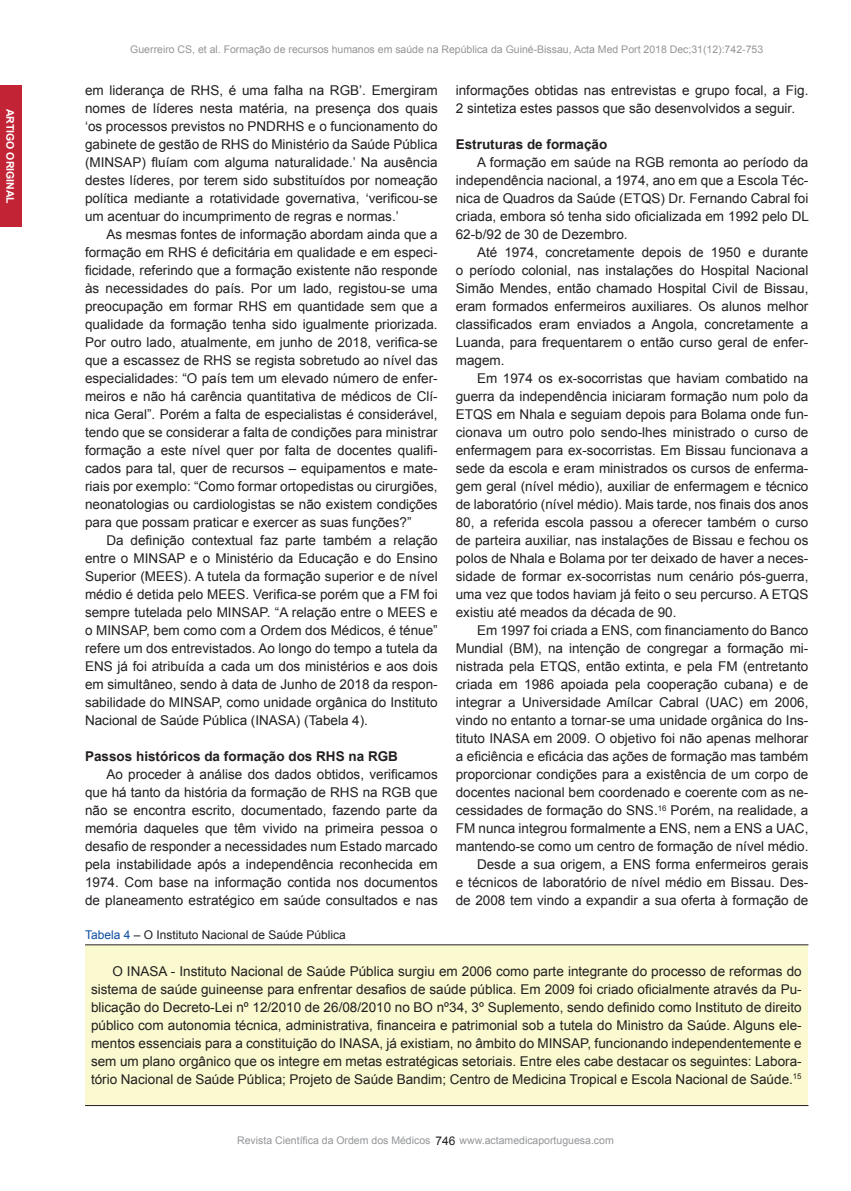
<style>
.page{position:relative;width:851px;height:1191px;background:#fff}
.page>*{position:absolute;margin:0;border:0;box-sizing:border-box;transform-origin:0 0}
.t1{font:13.5px/18px "Arial";color:#231f20;text-align:justify}
.t2{font:700 13.5px "Arial";color:#231f20}
.t3{font:12px "Arial";color:#231f20}
.t4{font:10.5px "Arial";color:#939598}
.t5{font:700 10.5px "Arial";color:#fff}
.s1{color:#0d4da1}
</style>
<div class="page">
<div style="left:0;top:85px;width:22px;height:142px;background:#c22436"></div>
<div style="left:85px;top:945px;width:722px;height:159px;background:#fbf9cf"></div>
<hr style="left:85px;top:944px;width:723px;height:1px;background:#231f20">
<hr style="left:85px;top:1105px;width:723px;height:1px;background:#231f20">
<p class="t5" style="left:18px;top:109px;width:97px;rotate:90deg">ARTIGO ORIGINAL</p>
<p class="t4" style="left:130px;top:42px;width:634px">Guerreiro CS, et al. Formação de recursos humanos em saúde na República da Guiné-Bissau, Acta Med Port 2018 Dec;31(12):742-753</p>
<p class="t1" style="left:456px;top:81px;width:354px">informações obtidas nas entrevistas e grupo focal, a Fig.<br>2 sintetiza estes passos que são desenvolvidos a seguir.</p>
<p class="t2" style="left:456px;top:135px;width:153px">Estruturas de formação</p>
<p class="t1" style="left:456px;top:153px;width:355px;text-indent:21px">A formação em saúde na RGB remonta ao período da independência nacional, a 1974, ano em que a Escola Téc&shy;nica de Quadros da Saúde (ETQS) Dr. Fernando Cabral foi criada, embora só tenha sido oficializada em 1992 pelo DL 62-b/92 de 30 de Dezembro.</p>
<p class="t1" style="left:456px;top:243px;width:354px;text-indent:21px">Até 1974, concretamente depois de 1950 e durante o período colonial, nas instalações do Hospital Nacional Simão Mendes, então chamado Hospital Civil de Bissau, eram formados enfermeiros auxiliares. Os alunos melhor classificados eram enviados a Angola, concretamente a Luanda, para frequentarem o então curso geral de enfer&shy;magem.</p>
<p class="t1" style="left:456px;top:369px;width:354px;text-indent:21px">Em 1974 os ex-socorristas que haviam combatido na guerra da independência iniciaram formação num polo da ETQS em Nhala e seguiam depois para Bolama onde fun&shy;cionava um outro polo sendo-lhes ministrado o curso de enfermagem para ex-socorristas. Em Bissau funcionava a sede da escola e eram ministrados os cursos de enferma&shy;gem geral (nível médio), auxiliar de enfermagem e técnico de laboratório (nível médio). Mais tarde, nos finais dos anos 80, a referida escola passou a oferecer também o curso de parteira auxiliar, nas instalações de Bissau e fechou os polos de Nhala e Bolama por ter deixado de haver a neces&shy;sidade de formar ex-socorristas num cenário pós-guerra, uma vez que todos haviam já feito o seu percurso. A ETQS existiu até meados da década de 90.</p>
<p class="t1" style="left:456px;top:621px;width:354px;text-align:right">Em 1997 foi criada a ENS, com financiamento do Banco Mundial (BM), na intenção de congregar a formação mi&shy;nistrada pela ETQS, então extinta, e pela FM (entretanto criada em 1986 apoiada pela cooperação cubana) e de integrar a Universidade Amílcar Cabral (UAC) em 2006, vindo no entanto a tornar-se uma unidade orgânica do Ins&shy;tituto INASA em 2009. O objetivo foi não apenas melhorar a eficiência e eficácia das ações de formação mas também proporcionar condições para a existência de um corpo de docentes nacional bem coordenado e coerente com as ne&shy;cessidades de formação do SNS.<sup>16</sup> Porém, na realidade, a FM nunca integrou formalmente a ENS, nem a ENS a UAC, mantendo-se como um centro de formação de nível médio.<br>Desde a sua origem, a ENS forma enfermeiros gerais<br>e técnicos de laboratório de nível médio em Bissau. Des&shy;de 2008 tem vindo a expandir a sua oferta à formação de</p>
<p class="t3" style="left:85px;top:926px;width:262px"><span class="s1">Tabela 4</span> – O Instituto Nacional de Saúde Pública</p>
<p class="t1" style="left:91px;top:962px;width:712px;text-indent:21px">O INASA - Instituto Nacional de Saúde Pública surgiu em 2006 como parte integrante do processo de reformas do sistema de saúde guineense para enfrentar desafios de saúde pública. Em 2009 foi criado oficialmente através da Pu&shy;blicação do Decreto-Lei nº 12/2010 de 26/08/2010 no BO nº34, 3º Suplemento, sendo definido como Instituto de direito público com autonomia técnica, administrativa, financeira e patrimonial sob a tutela do Ministro da Saúde. Alguns ele&shy;mentos essenciais para a constituição do INASA, já existiam, no âmbito do MINSAP, funcionando independentemente e sem um plano orgânico que os integre em metas estratégicas setoriais. Entre eles cabe destacar os seguintes: Labora&shy;tório Nacional de Saúde Pública; Projeto de Saúde Bandim; Centro de Medicina Tropical e Escola Nacional de Saúde.<sup>15</sup></p>
<p class="t1" style="left:85px;top:81px;width:354px">em liderança de RHS, é uma falha na RGB’. Emergiram nomes de líderes nesta matéria, na presença dos quais ‘os processos previstos no PNDRHS e o funcionamento do gabinete de gestão de RHS do Ministério da Saúde Pública (MINSAP) fluíam com alguma naturalidade.’ Na ausência destes líderes, por terem sido substituídos por nomeação política mediante a rotatividade governativa, ‘verificou-se um acentuar do incumprimento de regras e normas.’</p>
<p class="t1" style="left:85px;top:225px;width:354px;text-indent:21px">As mesmas fontes de informação abordam ainda que a formação em RHS é deficitária em qualidade e em especi&shy;ficidade, referindo que a formação existente não responde às necessidades do país. Por um lado, registou-se uma preocupação em formar RHS em quantidade sem que a qualidade da formação tenha sido igualmente priorizada.<br>Por outro lado, atualmente, em junho de 2018, verifica-se que a escassez de RHS se regista sobretudo ao nível das especialidades: “O país tem um elevado número de enfer&shy;meiros e não há carência quantitativa de médicos de Clí&shy;nica Geral”. Porém a falta de especialistas é considerável, tendo que se considerar a falta de condições para ministrar formação a este nível quer por falta de docentes qualifi&shy;cados para tal, quer de recursos – equipamentos e mate&shy;riais por exemplo: “Como formar ortopedistas ou cirurgiões, neonatologias ou cardiologistas se não existem condições para que possam praticar e exercer as suas funções?”</p>
<p class="t1" style="left:85px;top:531px;width:354px;text-indent:21px">Da definição contextual faz parte também a relação entre o MINSAP e o Ministério da Educação e do Ensino Superior (MEES). A tutela da formação superior e de nível médio é detida pelo MEES. Verifica-se porém que a FM foi sempre tutelada pelo MINSAP. “A relação entre o MEES e o MINSAP, bem como com a Ordem dos Médicos, é ténue” refere um dos entrevistados. Ao longo do tempo a tutela da ENS já foi atribuída a cada um dos ministérios e aos dois em simultâneo, sendo à data de Junho de 2018 da respon&shy;sabilidade do MINSAP, como unidade orgânica do Instituto Nacional de Saúde Pública (INASA) (Tabela 4).</p>
<p class="t2" style="left:85px;top:746px;width:314px">Passos históricos da formação dos RHS na RGB</p>
<p class="t1" style="left:85px;top:765px;width:354px;text-indent:21px">Ao proceder à análise dos dados obtidos, verificamos que há tanto da história da formação de RHS na RGB que não se encontra escrito, documentado, fazendo parte da memória daqueles que têm vivido na primeira pessoa o desafio de responder a necessidades num Estado marcado pela instabilidade após a independência reconhecida em 1974. Com base na informação contida nos documentos de planeamento estratégico em saúde consultados e nas</p>
<p class="t3" style="left:435px;top:1132px;width:22px">746</p>
<p class="t4" style="left:237px;top:1133px;width:195px">Revista Científica da Ordem dos Médicos</p>
<p class="t4" style="left:459px;top:1133px;width:156px">www.actamedicaportuguesa.com</p>
</div>
